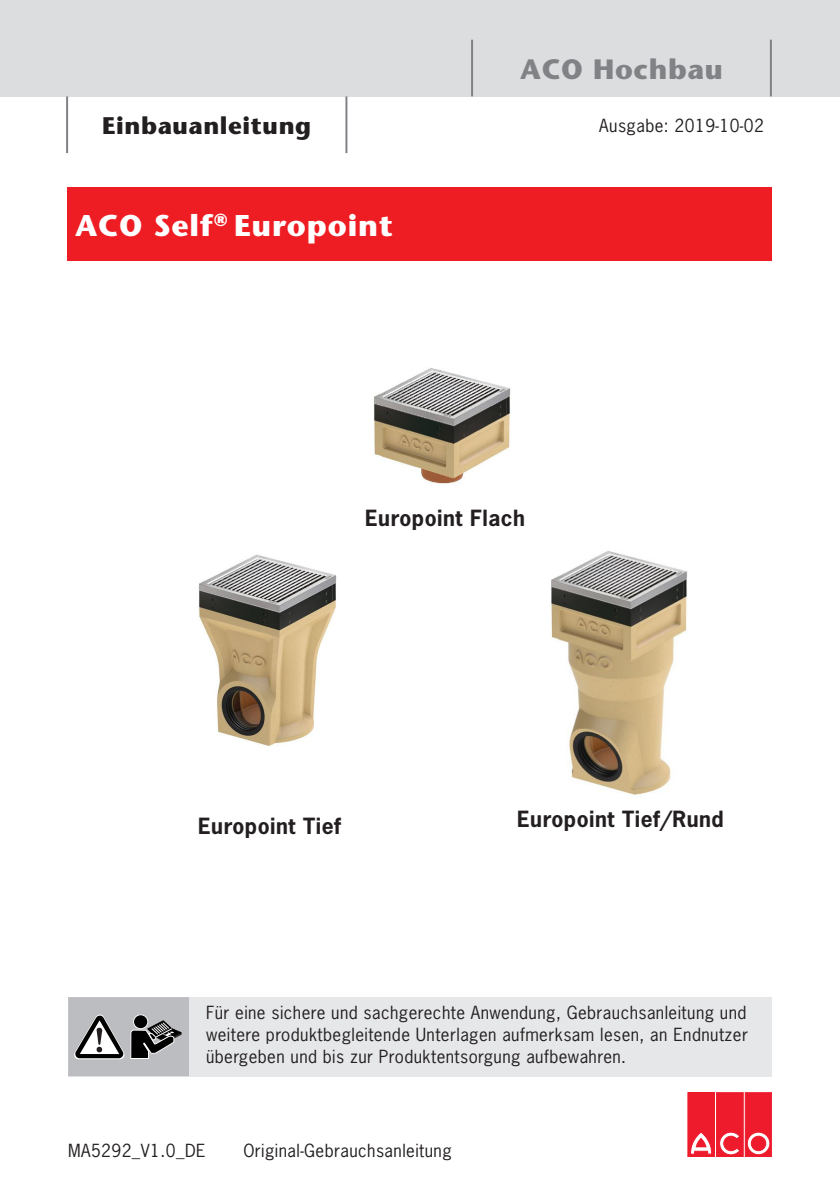
<style>
.page{position:relative;width:840px;height:1191px;background:#fff}
.page>*{position:absolute;margin:0;border:0;box-sizing:border-box;transform-origin:0 0}
.t1{font:700 30px "Stone Sans";letter-spacing:.03em;color:#fff}
.t2{font:700 28px "Stone Sans";letter-spacing:.025em;color:#808285}
.t3{font:700 24px "Stone Sans";letter-spacing:.025em;color:#231f20}
.t4{font:700 21px "News Gothic";letter-spacing:.025em;color:#231f20}
.t5{font:17px/22px "News Gothic";letter-spacing:.025em;color:#231f20;text-align:justify}
</style>
<div class="page">
<div style="left:0;top:0;width:839px;height:96px;background:#dcdddf"></div>
<hr style="left:471px;top:40px;width:2px;height:56px;background:#808285">
<hr style="left:769px;top:40px;width:2px;height:56px;background:#808285">
<div style="left:67px;top:187px;width:704px;height:73px;background:#ee1d23"></div>
<hr style="left:66px;top:96px;width:2px;height:57px;background:#808285">
<hr style="left:345px;top:96px;width:2px;height:57px;background:#808285">
<div style="left:687px;top:1092px;width:27px;height:65px;background:#ee1b2d"></div>
<div style="left:687px;top:1092px;width:27px;height:65px;border:1px solid #ee1b2d"></div>
<svg style="left:690px;top:1133px;width:21px;height:21px"></svg>
<div style="left:716px;top:1092px;width:26px;height:65px;background:#ee1b2d"></div>
<svg style="left:719px;top:1132px;width:20px;height:23px"></svg>
<div style="left:744px;top:1092px;width:27px;height:65px;background:#ee1b2d;border:1px solid #ee1b2d"></div>
<svg style="left:746px;top:1132px;width:23px;height:22px"></svg>
<div style="left:746px;top:1132px;width:23px;height:22px;border:1px solid #ee1b2d;border-radius:50%"></div>
<div style="left:750px;top:1136px;width:15px;height:14px;background:#ee1b2d;border-radius:50%"></div>
<div style="left:750px;top:1136px;width:15px;height:14px;border:1px solid #ee1b2d;border-radius:50%"></div>
<img style="left:373px;top:368px;width:137px;height:116px">
<img style="left:198px;top:554px;width:138px;height:192px">
<img style="left:550px;top:551px;width:137px;height:244px">
<div style="left:189px;top:997px;width:582px;height:79px;background:#e6e7e9"></div>
<svg style="left:68px;top:997px;width:121px;height:79px;background:#a1a2a4"></svg>
<h2 class="t2" style="left:520px;top:52px;width:204px">ACO Hochbau</h2>
<h3 class="t3" style="left:102px;top:111px;width:210px">Einbauanleitung</h3>
<p class="t5" style="left:599px;top:114px;width:166px">Ausgabe: 2019-10-02</p>
<h1 class="t1" style="left:75px;top:206px;width:319px">ACO Self<sup>®</sup> Europoint</h1>
<p class="t4" style="left:365px;top:504px;width:161px">Europoint Flach</p>
<p class="t4" style="left:198px;top:812px;width:144px">Europoint Tief</p>
<p class="t4" style="left:517px;top:805px;width:208px">Europoint Tief/Rund</p>
<p class="t5" style="left:206px;top:1001px;width:543px">Für eine sichere und sachgerechte Anwendung, Gebrauchsanleitung und weitere produktbegleitende Unterlagen aufmerksam lesen, an Endnutzer übergeben und bis zur Produktentsorgung aufbewahren.</p>
<p class="t5" style="left:68px;top:1139px;width:139px">MA5292_V1.0_DE</p>
<p class="t5" style="left:243px;top:1139px;width:210px">Original-Gebrauchsanleitung</p>
</div>
